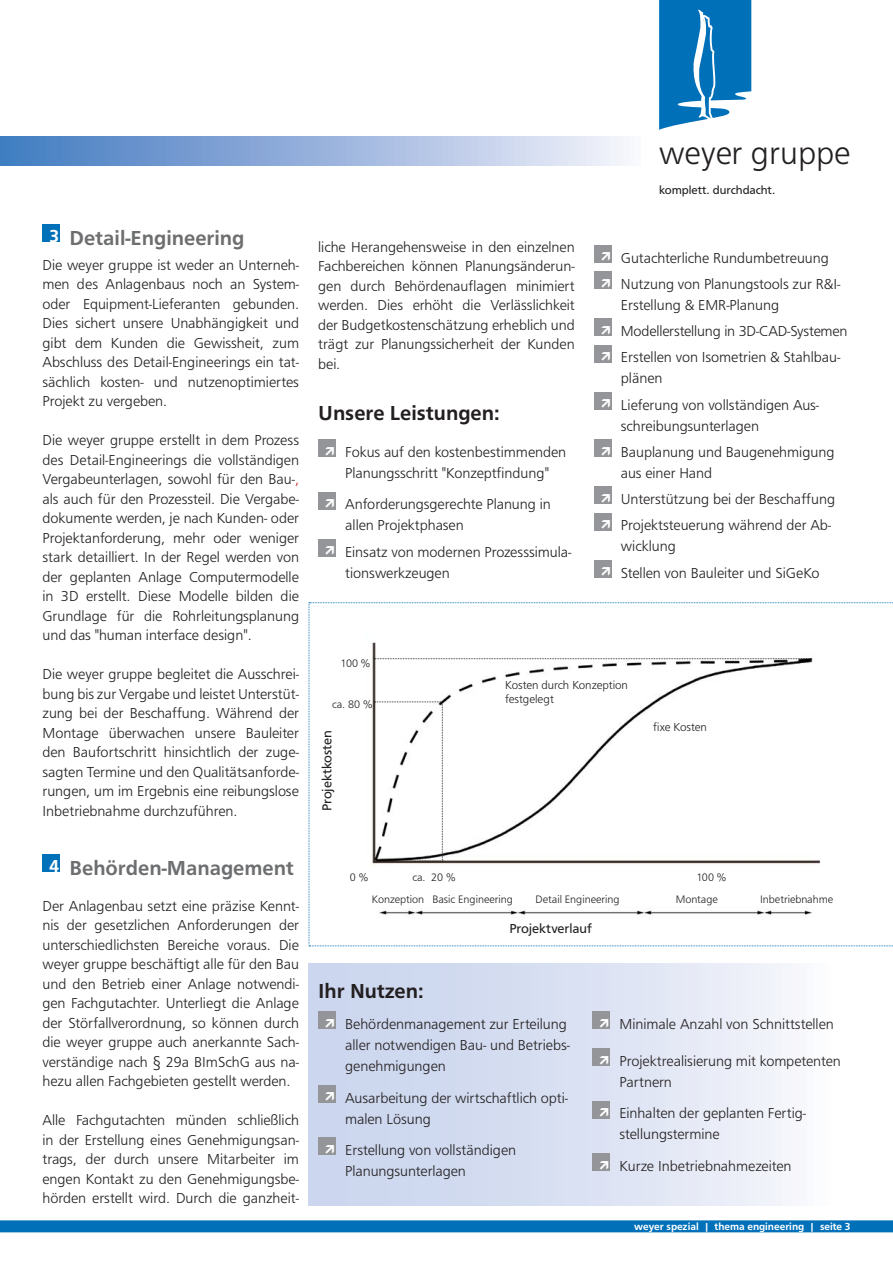
<style>
.page{position:relative;width:893px;height:1263px;background:#fff}
.page>*{position:absolute;margin:0;border:0;box-sizing:border-box;transform-origin:0 0}
.t1{font:300 33.75px "Front Page";color:#231f20}
.t2{font:500 21px "Front Page";color:#6d6e70}
.t3{font:500 21px "Front Page";color:#231f20}
.t4{font:300 15px/19.5px "Front Page";color:#231f20}
.t5{font:13.5px "Front Page";letter-spacing:-.005em;color:#231f20}
.t6{font:300 12px/14.4px "Front Page";letter-spacing:-.01em;color:#231f20}
.t7{font:12px "Front Page";color:#231f20}
.t8{font:300 11.25px "Front Page";color:#231f20}
.t9{font:500 10.5px "Front Page";color:#fff}
.s1{font-size:18px;color:#fff}
.s2{color:#d2232a}
</style>
<div class="page">
<div style="left:594px;top:245px;width:17px;height:18px;background:#939598"></div>
<div style="left:594px;top:271px;width:17px;height:18px;background:#939598"></div>
<div style="left:594px;top:318px;width:17px;height:18px;background:#939598"></div>
<div style="left:594px;top:345px;width:17px;height:17px;background:#939598"></div>
<div style="left:594px;top:392px;width:17px;height:18px;background:#939598"></div>
<div style="left:594px;top:439px;width:17px;height:18px;background:#939598"></div>
<div style="left:594px;top:486px;width:17px;height:18px;background:#939598"></div>
<div style="left:594px;top:513px;width:17px;height:17px;background:#939598"></div>
<div style="left:594px;top:560px;width:17px;height:18px;background:#939598"></div>
<div style="left:318px;top:439px;width:18px;height:18px;background:#939598"></div>
<div style="left:318px;top:492px;width:18px;height:17px;background:#939598"></div>
<div style="left:318px;top:539px;width:18px;height:18px;background:#939598"></div>
<div style="left:42px;top:224px;width:18px;height:18px;background:#0070b9"></div>
<div style="left:42px;top:854px;width:18px;height:18px;background:#0070b9"></div>
<div style="left:0;top:1220px;width:893px;height:12px;background:#0070b9"></div>
<div style="left:0;top:136px;width:640px;height:30px;background:linear-gradient(to right,#3f78c0,#f5f2fb)"></div>
<svg style="left:659px;top:0;width:92px;height:130px"></svg>
<svg style="left:309px;top:602px;width:584px;height:345px"></svg>
<div style="left:309px;top:963px;width:584px;height:243px;background:linear-gradient(to right,#c3cfeb,#fdfdfe)"></div>
<div style="left:318px;top:1011px;width:18px;height:18px;background:#939598"></div>
<div style="left:318px;top:1085px;width:18px;height:18px;background:#939598"></div>
<div style="left:318px;top:1137px;width:18px;height:18px;background:#939598"></div>
<div style="left:592px;top:1011px;width:18px;height:18px;background:#939598"></div>
<div style="left:592px;top:1048px;width:18px;height:18px;background:#939598"></div>
<div style="left:592px;top:1101px;width:18px;height:17px;background:#939598"></div>
<div style="left:592px;top:1153px;width:18px;height:18px;background:#939598"></div>
<h2 class="t2" style="left:49px;top:229px;width:197px"><span class="s1">3</span> Detail-Engineering</h2>
<p class="t4" style="left:42px;top:255px;width:258px;text-align:justify">Die weyer gruppe ist weder an Unterneh&shy;men des Anlagenbaus noch an System&shy;oder Equipment-Lieferanten gebunden.<br>Dies sichert unsere Unabhängigkeit und gibt dem Kunden die Gewissheit, zum Abschluss des Detail-Engineerings ein tat&shy;sächlich kosten- und nutzenoptimiertes Projekt zu vergeben.</p>
<p class="t4" style="left:42px;top:431px;width:258px;text-align:justify">Die weyer gruppe erstellt in dem Prozess des Detail-Engineerings die vollständigen Vergabeunterlagen, sowohl für den Bau-<span class="s2">, </span>als auch für den Prozessteil. Die Vergabe&shy;dokumente werden, je nach Kunden- oder Projektanforderung, mehr oder weniger stark detailliert. In der Regel werden von der geplanten Anlage Computermodelle in 3D erstellt. Diese Modelle bilden die Grundlage für die Rohrleitungsplanung und das "human interface design".</p>
<p class="t4" style="left:42px;top:665px;width:258px;text-align:justify">Die weyer gruppe begleitet die Ausschrei&shy;bung bis zur Vergabe und leistet Unterstüt&shy;zung bei der Beschaffung. Während der Montage überwachen unsere Bauleiter den Baufortschritt hinsichtlich der zuge&shy;sagten Termine und den Qualitätsanforde&shy;rungen, um im Ergebnis eine reibungslose Inbetriebnahme durchzuführen.</p>
<h2 class="t2" style="left:49px;top:859px;width:246px"><span class="s1">4</span> Behörden-Management</h2>
<p class="t4" style="left:42px;top:896px;width:258px;text-align:justify">Der Anlagenbau setzt eine präzise Kennt&shy;nis der gesetzlichen Anforderungen der unterschiedlichsten Bereiche voraus. Die weyer gruppe beschäftigt alle für den Bau und den Betrieb einer Anlage notwendi&shy;gen Fachgutachter. Unterliegt die Anlage der Störfallverordnung, so können durch die weyer gruppe auch anerkannte Sach&shy;verständige nach § 29a BImSchG aus na&shy;hezu allen Fachgebieten gestellt werden.</p>
<p class="t4" style="left:42px;top:1111px;width:258px;text-align:justify">Alle Fachgutachten münden schließlich in der Erstellung eines Genehmigungsan&shy;trags, der durch unsere Mitarbeiter im engen Kontakt zu den Genehmigungsbe&shy;hörden erstellt wird. Durch die ganzheit-</p>
<p class="t4" style="left:318px;top:237px;width:258px;text-align:justify">liche Herangehensweise in den einzelnen Fachbereichen können Planungsänderun&shy;gen durch Behördenauflagen minimiert werden. Dies erhöht die Verlässlichkeit der Budgetkostenschätzung erheblich und trägt zur Planungssicherheit der Kunden bei.</p>
<h2 class="t3" style="left:318px;top:404px;width:183px">Unsere Leistungen:</h2>
<p class="t4" style="left:345px;top:442px;width:223px;line-height:21px">Fokus auf den kostenbestimmenden<br>Planungsschritt "Konzeptfindung"</p>
<p class="t4" style="left:345px;top:494px;width:207px;line-height:21px">Anforderungsgerechte Planung in allen Projektphasen</p>
<p class="t4" style="left:345px;top:542px;width:228px;line-height:21px">Einsatz von modernen Prozesssimula&shy;tionswerkzeugen</p>
<h1 class="t1" style="left:659px;top:132px;width:193px">weyer gruppe</h1>
<p class="t7" style="left:659px;top:185px;width:118px">komplett. durchdacht.</p>
<p class="t4" style="left:621px;top:245px;width:221px;line-height:26.2px">Gutachterliche Rundumbetreuung<br>Nutzung von Planungstools zur R&amp;I-</p>
<p class="t4" style="left:621px;top:292px;width:228px;line-height:26.2px">Erstellung &amp; EMR-Planung<br>Modellerstellung in 3D-CAD-Systemen<br>Erstellen von Isometrien &amp; Stahlbau-</p>
<p class="t4" style="left:621px;top:366px;width:200px;line-height:26.2px">plänen<br>Lieferung von vollständigen Aus-</p>
<p class="t4" style="left:621px;top:413px;width:215px;line-height:26.2px">schreibungsunterlagen<br>Bauplanung und Baugenehmigung</p>
<p class="t4" style="left:621px;top:460px;width:216px;line-height:26.2px">aus einer Hand<br>Unterstützung bei der Beschaffung<br>Projektsteuerung während der Ab-</p>
<p class="t4" style="left:621px;top:534px;width:200px;line-height:26.2px">wicklung<br>Stellen von Bauleiter und SiGeKo</p>
<p class="t8" style="left:340px;top:658px;width:31px">100 %</p>
<p class="t8" style="left:332px;top:699px;width:42px">ca. 80 %</p>
<p class="t5" style="left:321px;top:811px;width:82px;rotate:-90deg">Projektkosten</p>
<p class="t6" style="left:505px;top:678px;width:124px">Kosten durch Konzeption festgelegt</p>
<p class="t6" style="left:653px;top:721px;width:55px">fixe Kosten</p>
<p class="t8" style="left:350px;top:873px;width:20px">0 %</p>
<p class="t8" style="left:412px;top:873px;width:45px">ca. 20 %</p>
<p class="t8" style="left:696px;top:873px;width:31px">100 %</p>
<p class="t8" style="left:372px;top:895px;width:143px">Konzeption Basic Engineering</p>
<p class="t8" style="left:535px;top:895px;width:86px">Detail Engineering</p>
<p class="t8" style="left:676px;top:895px;width:44px">Montage</p>
<p class="t8" style="left:760px;top:895px;width:75px">Inbetriebnahme</p>
<p class="t5" style="left:509px;top:923px;width:84px">Projektverlauf</p>
<h2 class="t3" style="left:318px;top:982px;width:107px">Ihr Nutzen:</h2>
<p class="t4" style="left:345px;top:1014px;width:226px;line-height:21px">Behördenmanagement zur Erteilung aller notwendigen Bau- und Betriebs&shy;genehmigungen</p>
<p class="t4" style="left:345px;top:1088px;width:224px;line-height:21px">Ausarbeitung der wirtschaftlich opti&shy;malen Lösung</p>
<p class="t4" style="left:345px;top:1140px;width:172px;line-height:21px">Erstellung von vollständigen<br>Planungsunterlagen</p>
<p class="t4" style="left:619px;top:1015px;width:216px">Minimale Anzahl von Schnittstellen</p>
<p class="t4" style="left:619px;top:1051px;width:223px;line-height:21px">Projektrealisierung mit kompetenten<br>Partnern</p>
<p class="t4" style="left:619px;top:1103px;width:188px;line-height:21px">Einhalten der geplanten Fertig&shy;stellungstermine</p>
<p class="t4" style="left:619px;top:1157px;width:174px">Kurze Inbetriebnahmezeiten</p>
<p class="t9" style="left:634px;top:1222px;width:218px">weyer spezial | thema engineering | seite 3</p>
</div>
